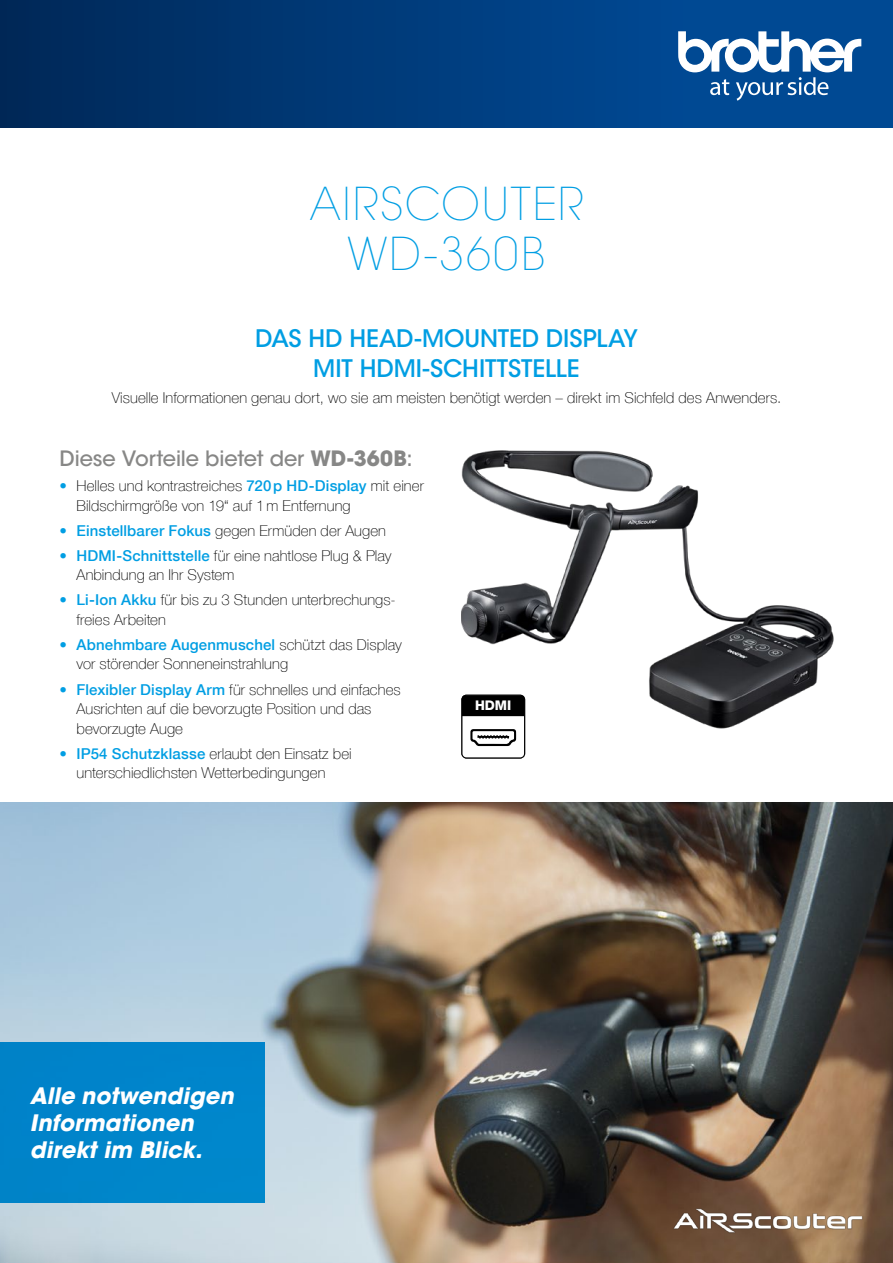
<style>
.page{position:relative;width:893px;height:1263px;background:#fff}
.page>*{position:absolute;margin:0;border:0;box-sizing:border-box;transform-origin:0 0}
.t1{font:200 45px/49.5px "ITC Avant Garde Std";letter-spacing:.045em;color:#009ee3;text-align:center}
.t2{font:500 24px/30px "ITC Avant Garde Std";letter-spacing:-.005em;color:#009ee3;text-align:center}
.t3{font:italic 700 22.5px/27px "ITC Avant Garde Std";letter-spacing:.005em;color:#fff}
.t4{font:500 21px "ITC Avant Garde Std";letter-spacing:-.005em;color:#878786}
.t5{font:100 15px/19.5px "Helvetica Neue LT Com";letter-spacing:.005em;color:#000}
.t6{font:800 13.2px "Helvetica Neue LT Com";color:#fff}
.s1{font-weight:700}
.s2{color:#009ee3}
.s3{font-weight:500;color:#009ee3}
</style>
<div class="page">
<img style="left:461px;top:450px;width:372px;height:309px">
<div style="left:0;top:0;width:685px;height:128px;background:linear-gradient(to right,#002857,#004994)"></div>
<div style="left:685px;top:0;width:208px;height:128px;background:#004993"></div>
<svg style="left:678px;top:31px;width:183px;height:70px"></svg>
<svg style="left:461px;top:695px;width:64px;height:63px"></svg>
<img style="left:0;top:803px;width:893px;height:460px">
<div style="left:0;top:1042px;width:265px;height:161px;background:#0085ca"></div>
<img style="left:673px;top:1208px;width:190px;height:25px">
<h1 class="t1" style="left:310px;top:181px;width:275px">AIRSCOUTER<br>WD-360B</h1>
<h2 class="t2" style="left:255px;top:324px;width:384px">DAS HD HEAD-MOUNTED DISPLAY<br>MIT HDMI-SCHITTSTELLE</h2>
<p class="t5" style="left:112px;top:388px;width:671px">Visuelle Informationen genau dort, wo sie am meisten benötigt werden – direkt im Sichfeld des Anwenders.</p>
<h3 class="t4" style="left:60px;top:445px;width:355px">Diese Vorteile bietet der <span class="s1">WD-360B</span>:</h3>
<p class="t5" style="left:77px;top:476px;width:349px;text-indent:-17px"><span class="s2">•</span> Helles und kontrastreiches <span class="s3">720p HD-Display</span> mit einer<br>Bildschirmgröße von 19“ auf 1m Entfernung</p>
<p class="t5" style="left:60px;top:521px;width:328px"><span class="s2">•</span> <span class="s3">Einstellbarer Fokus</span> gegen Ermüden der Augen</p>
<p class="t5" style="left:77px;top:546px;width:317px;text-indent:-17px"><span class="s2">•</span> <span class="s3">HDMI-Schnittstelle</span> für eine nahtlose Plug &amp; Play<br>Anbindung an Ihr System</p>
<p class="t5" style="left:77px;top:590px;width:321px;text-indent:-17px"><span class="s2">•</span> <span class="s3">Li-Ion Akku</span> für bis zu 3 Stunden unterbrechungs&shy;freies Arbeiten</p>
<p class="t5" style="left:77px;top:635px;width:327px;text-indent:-17px"><span class="s2">•</span> <span class="s3">Abnehmbare Augenmuschel</span> schützt das Display vor störender Sonneneinstrahlung</p>
<p class="t5" style="left:77px;top:679px;width:326px;text-indent:-17px"><span class="s2">•</span> <span class="s3">Flexibler Display Arm</span> für schnelles und einfaches<br>Ausrichten auf die bevorzugte Position und das bevorzugte Auge</p>
<p class="t5" style="left:77px;top:743px;width:277px;text-indent:-17px"><span class="s2">•</span> <span class="s3">IP54 Schutzklasse</span> erlaubt den Einsatz bei unterschiedlichsten Wetterbedingungen</p>
<p class="t6" style="left:482px;top:698px;width:25px">SDI</p>
<p class="t6" style="left:475px;top:698px;width:38px">HDMI</p>
<h3 class="t3" style="left:30px;top:1082px;width:206px">Alle notwendigen<br>Informationen direkt im Blick.</h3>
</div>
